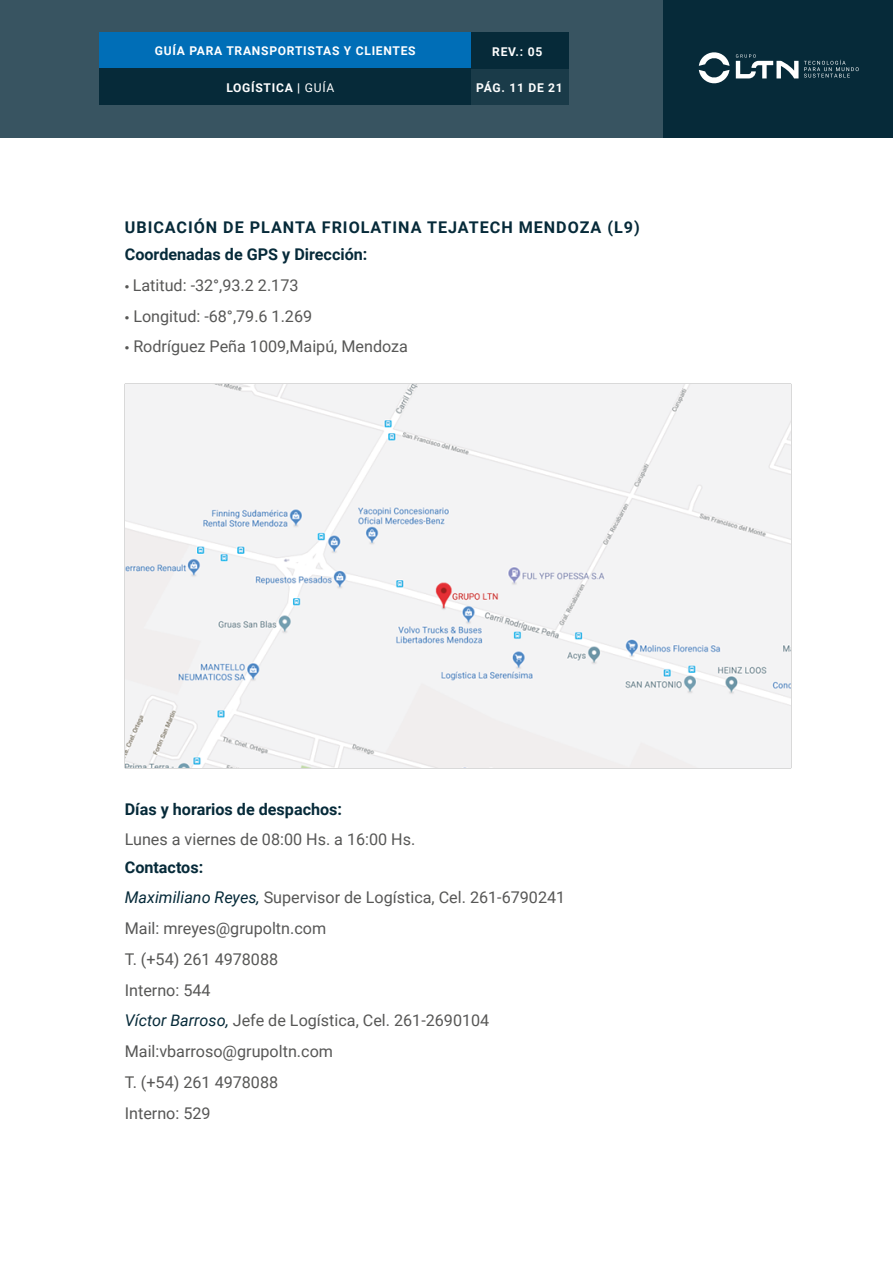
<style>
.page{position:relative;width:893px;height:1263px;background:#fff}
.page>*{position:absolute;margin:0;border:0;box-sizing:border-box;transform-origin:0 0}
.t1{font:16.2px/30.8px "Roboto";color:#575756}
.t2{font:700 16.2px/27.2px "Roboto";letter-spacing:.06em;color:#062a39}
.t3{font:700 16.2px "Roboto";color:#062a39}
.t4{font:700 12.15px "Roboto";letter-spacing:.06em;color:#fff}
.s1{font-weight:400}
.s2{font-family:"Myriad Pro"}
.s3{font-weight:700;color:#062a39}
.s4{font-style:italic;color:#062a39}
</style>
<div class="page">
<img style="left:124px;top:383px;width:668px;height:385px">
<div style="left:0;top:1px;width:893px;height:137px;background:#385461"></div>
<div style="left:663px;top:1px;width:230px;height:137px;background:#062a39"></div>
<svg style="left:699px;top:52px;width:30px;height:32px"></svg>
<svg style="left:736px;top:54px;width:62px;height:24px"></svg>
<svg style="left:804px;top:60px;width:55px;height:18px"></svg>
<div style="left:99px;top:32px;width:469px;height:37px;background:#006eb7"></div>
<div style="left:99px;top:69px;width:469px;height:36px;background:#062a39"></div>
<div style="left:471px;top:69px;width:97px;height:36px;background:#1a3b49"></div>
<div style="left:471px;top:32px;width:97px;height:37px;background:#062a39"></div>
<p class="t4" style="left:155px;top:42px;width:262px">GUÍA PARA TRANSPORTISTAS Y CLIENTES</p>
<p class="t4" style="left:226px;top:79px;width:109px">LOGÍSTICA | <span class="s1">GUÍA</span></p>
<p class="t4" style="left:492px;top:43px;width:52px">REV.: 05</p>
<p class="t4" style="left:476px;top:79px;width:88px">PÁG. 11 DE 21</p>
<p class="t2" style="left:125px;top:213px;width:516px">UBICACIÓN DE PLANTA FRIOLATINA TEJATECH MENDOZA (L9)<br>Coordenadas de GPS y Dirección:</p>
<p class="t1" style="left:125px;top:269px;width:175px"><span class="s2">•</span> Latitud: -32°,93.2 2.173</p>
<p class="t1" style="left:125px;top:300px;width:189px"><span class="s2">•</span> Longitud: -68°,79.6 1.269</p>
<p class="t1" style="left:125px;top:331px;width:285px"><span class="s2">•</span> Rodríguez Peña 1009,Maipú, Mendoza</p>
<p class="t3" style="left:125px;top:797px;width:219px">Días y horarios de despachos:</p>
<p class="t1" style="left:125px;top:824px;width:292px">Lunes a viernes de 08:00 Hs. a 16:00 Hs.</p>
<p class="t1" style="left:125px;top:851px;width:442px"><span class="s3">Contactos:<br></span><span class="s4">Maximiliano Reyes,</span> Supervisor de Logística, Cel. 261-6790241<br>Mail: mreyes@grupoltn.com<br>T. (+54) 261 4978088<br>Interno: 544<br><span class="s4">Víctor Barroso,</span> Jefe de Logística, Cel. 261-2690104<br>Mail:vbarroso@grupoltn.com<br>T. (+54) 261 4978088<br>Interno: 529</p>
</div>
